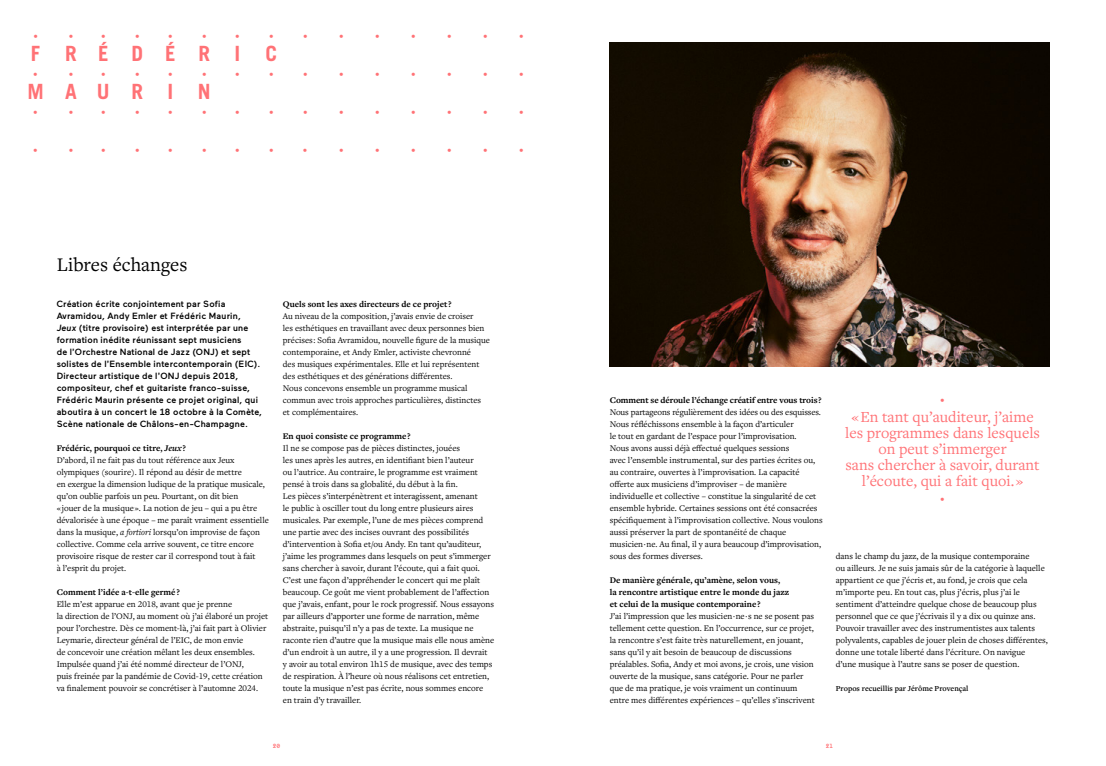
<style>
.page{position:relative;width:1106px;height:766px;background:#fff}
.page>*{position:absolute;margin:0;border:0;box-sizing:border-box;transform-origin:0 0}
.t1{font:700 21px/19px "Trade Gothic LT Std";letter-spacing:1.045em;color:#ff7276}
.t2{font:700 21px/19px "Trade Gothic LT Std";letter-spacing:1.09em;color:#ff7276}
.t3{font:20px "Freight Text Pro";color:#000}
.t4{font:16px/16px "Freight Text Pro";color:#ff7276;text-align:center}
.t5{font:9px/12px "Freight Text Pro";color:#000}
.t6{font:500 9px/12px "Maax";letter-spacing:.02em;color:#000}
.t7{font:700 9px "Freight Text Pro";color:#000}
.t8{font:600 8px "Freight Text Pro";color:#000}
.t9{font:500 6px "Maax";color:#ff7276}
.s1{font-style:italic}
.s2{font-weight:700}
.s3{font-weight:700;font-style:italic}
.s4{font-family:"Maax"}
</style>
<div class="page">
<img style="left:609px;top:43px;width:440px;height:324px">
<h1 class="t1" style="left:33px;top:24px;width:43px">· ·</h1>
<h1 class="t1" style="left:100px;top:24px;width:41px">· ·</h1>
<h1 class="t1" style="left:167px;top:24px;width:41px">· ·</h1>
<h1 class="t1" style="left:234px;top:24px;width:41px">· ·</h1>
<h1 class="t1" style="left:302px;top:24px;width:43px">· ·</h1>
<h1 class="t1" style="left:374px;top:24px;width:43px">· ·</h1>
<h1 class="t1" style="left:446px;top:24px;width:43px">· ·</h1>
<h1 class="t1" style="left:518px;top:24px;width:7px">·</h1>
<h1 class="t2" style="left:31px;top:43px;width:248px">FRÉDÉRI C · ·</h1>
<h1 class="t1" style="left:100px;top:62px;width:41px">· ·</h1>
<h1 class="t1" style="left:167px;top:62px;width:41px">· ·</h1>
<h1 class="t1" style="left:234px;top:62px;width:41px">· ·</h1>
<h1 class="t1" style="left:302px;top:62px;width:43px">· ·</h1>
<h1 class="t1" style="left:374px;top:62px;width:43px">· ·</h1>
<h1 class="t1" style="left:446px;top:62px;width:43px">· ·</h1>
<h1 class="t1" style="left:518px;top:62px;width:7px">·</h1>
<h1 class="t1" style="left:27px;top:81px;width:185px">MAUR I N · ·</h1>
<h1 class="t1" style="left:100px;top:100px;width:41px">· ·</h1>
<h1 class="t1" style="left:167px;top:100px;width:41px">· ·</h1>
<h1 class="t1" style="left:234px;top:100px;width:41px">· ·</h1>
<h1 class="t1" style="left:302px;top:100px;width:43px">· ·</h1>
<h1 class="t1" style="left:374px;top:100px;width:43px">· ·</h1>
<h1 class="t1" style="left:446px;top:100px;width:43px">· ·</h1>
<h1 class="t1" style="left:518px;top:100px;width:7px">·</h1>
<h1 class="t1" style="left:33px;top:138px;width:43px">· ·</h1>
<h1 class="t1" style="left:100px;top:138px;width:41px">· ·</h1>
<h1 class="t1" style="left:167px;top:138px;width:41px">· ·</h1>
<h1 class="t1" style="left:234px;top:138px;width:41px">· ·</h1>
<h1 class="t1" style="left:302px;top:138px;width:43px">· ·</h1>
<h1 class="t1" style="left:374px;top:138px;width:43px">· ·</h1>
<h1 class="t1" style="left:446px;top:138px;width:43px">· ·</h1>
<h1 class="t1" style="left:518px;top:138px;width:7px">·</h1>
<h2 class="t3" style="left:57px;top:251px;width:132px">Libres échanges</h2>
<p class="t6" style="left:57px;top:297px;width:207px">Création écrite conjointement par Sofia Avramidou, Andy Emler et Frédéric Maurin, <span class="s1">Jeux</span> (titre provisoire) est interprétée par une formation inédite réunissant sept musiciens<br>de l’Orchestre National de Jazz (ONJ) et sept solistes de l’Ensemble intercontemporain (EIC).<br>Directeur artistique de l’ONJ depuis 2018, compositeur, chef et guitariste franco-suisse, Frédéric Maurin présente ce projet original, qui aboutira à un concert le 18 octobre à la Comète, Scène nationale de Châlons-en-Champagne.</p>
<p class="t5" style="left:57px;top:441px;width:214px"><span class="s2">Frédéric, pourquoi ce titre,</span> <span class="s3">Jeux</span> <span class="s2">?<br></span>D’abord, il ne fait pas du tout référence aux Jeux olympiques (sourire). Il répond au désir de mettre<br>en exergue la dimension ludique de la pratique musicale, qu’on oublie parfois un peu. Pourtant, on dit bien<br>« jouer de la musique ». La notion de jeu – qui a pu être dévalorisée à une époque – me paraît vraiment essentielle dans la musique, <span class="s1">a fortiori</span> lorsqu’on improvise de façon collective. Comme cela arrive souvent, ce titre encore provisoire risque de rester car il correspond tout à fait<br>à l’esprit du projet.</p>
<p class="t7" style="left:57px;top:586px;width:125px">Comment l’idée a-t-elle germé ?</p>
<p class="t5" style="left:57px;top:597px;width:213px">Elle m’est apparue en 2018, avant que je prenne<br>la direction de l’ONJ, au moment où j’ai élaboré un projet pour l’orchestre. Dès ce moment-là, j’ai fait part à Olivier Leymarie, directeur général de l’EIC, de mon envie<br>de concevoir une création mêlant les deux ensembles.<br>Impulsée quand j’ai été nommé directeur de l’ONJ,<br>puis freinée par la pandémie de Covid-19, cette création va finalement pouvoir se concrétiser à l’automne 2024.</p>
<p class="t7" style="left:283px;top:298px;width:170px">Quels sont les axes directeurs de ce projet ?</p>
<p class="t5" style="left:283px;top:309px;width:209px">Au niveau de la composition, j’avais envie de croiser<br>les esthétiques en travaillant avec deux personnes bien précises : Sofia Avramidou, nouvelle figure de la musique contemporaine, et Andy Emler, activiste chevronné<br>des musiques expérimentales. Elle et lui représentent des esthétiques et des générations différentes.<br>Nous concevons ensemble un programme musical commun avec trois approches particulières, distinctes et complémentaires.</p>
<p class="t7" style="left:283px;top:430px;width:129px">En quoi consiste ce programme ?</p>
<p class="t5" style="left:283px;top:441px;width:213px">Il ne se compose pas de pièces distinctes, jouées<br>les unes après les autres, en identifiant bien l’auteur<br>ou l’autrice. Au contraire, le programme est vraiment pensé à trois dans sa globalité, du début à la fin.<br>Les pièces s’interpénètrent et interagissent, amenant<br>le public à osciller tout du long entre plusieurs aires musicales. Par exemple, l’une de mes pièces comprend une partie avec des incises ouvrant des possibilités d’intervention à Sofia et/ou Andy. En tant qu’auditeur, j’aime les programmes dans lesquels on peut s’immerger sans chercher à savoir, durant l’écoute, qui a fait quoi.<br>C’est une façon d’appréhender le concert qui me plaît beaucoup. Ce goût me vient probablement de l’affection que j’avais, enfant, pour le rock progressif. Nous essayons par ailleurs d’apporter une forme de narration, même abstraite, puisqu’il n’y a pas de texte. La musique ne raconte rien d’autre que la musique mais elle nous amène d’un endroit à un autre, il y a une progression. Il devrait<br>y avoir au total environ 1h15 de musique, avec des temps de respiration. À l’heure où nous réalisons cet entretien, toute la musique n’est pas écrite, nous sommes encore en train d’y travailler.</p>
<p class="t7" style="left:609px;top:393px;width:213px">Comment se déroule l’échange créatif entre vous trois ?</p>
<p class="t5" style="left:609px;top:405px;width:214px">Nous partageons régulièrement des idées ou des esquisses.<br>Nous réfléchissons ensemble à la façon d’articuler<br>le tout en gardant de l’espace pour l’improvisation.<br>Nous avons aussi déjà effectué quelques sessions<br>avec l’ensemble instrumental, sur des parties écrites ou, au contraire, ouvertes à l’improvisation. La capacité offerte aux musiciens d’improviser – de manière individuelle et collective – constitue la singularité de cet ensemble hybride. Certaines sessions ont été consacrées spécifiquement à l’improvisation collective. Nous voulons aussi préserver la part de spontanéité de chaque musicien<span class="s4">·</span>ne. Au final, il y aura beaucoup d’improvisation, sous des formes diverses.</p>
<p class="t5" style="left:609px;top:573px;width:207px"><span class="s2">De manière générale, qu’amène, selon vous,<br>la rencontre artistique entre le monde du jazz<br>et celui de la musique contemporaine ?<br></span>J’ai l’impression que les musicien<span class="s4">·</span>ne<span class="s4">·</span>s ne se posent pas tellement cette question. En l’occurrence, sur ce projet, la rencontre s’est faite très naturellement, en jouant, sans qu’il y ait besoin de beaucoup de discussions préalables. Sofia, Andy et moi avons, je crois, une vision ouverte de la musique, sans catégorie. Pour ne parler que de ma pratique, je vois vraiment un continuum entre mes différentes expériences – qu’elles s’inscrivent</p>
<h1 class="t1" style="left:939px;top:388px;width:7px">·</h1>
<h3 class="t4" style="left:845px;top:408px;width:196px">« En tant qu’auditeur, j’aime les programmes dans lesquels on peut s’immerger<br>sans chercher à savoir, durant l’écoute, qui a fait quoi. »</h3>
<h1 class="t1" style="left:939px;top:487px;width:7px">·</h1>
<p class="t5" style="left:836px;top:549px;width:213px">dans le champ du jazz, de la musique contemporaine<br>ou ailleurs. Je ne suis jamais sûr de la catégorie à laquelle appartient ce que j’écris et, au fond, je crois que cela m’importe peu. En tout cas, plus j’écris, plus j’ai le sentiment d’atteindre quelque chose de beaucoup plus personnel que ce que j’écrivais il y a dix ou quinze ans.<br>Pouvoir travailler avec des instrumentistes aux talents polyvalents, capables de jouer plein de choses différentes, donne une totale liberté dans l’écriture. On navigue d’une musique à l’autre sans se poser de question.</p>
<p class="t8" style="left:836px;top:683px;width:134px">Propos recueillis par Jérôme Provençal</p>
<p class="t9" style="left:273px;top:742px;width:9px">20</p>
<p class="t9" style="left:826px;top:742px;width:9px">21</p>
</div>
